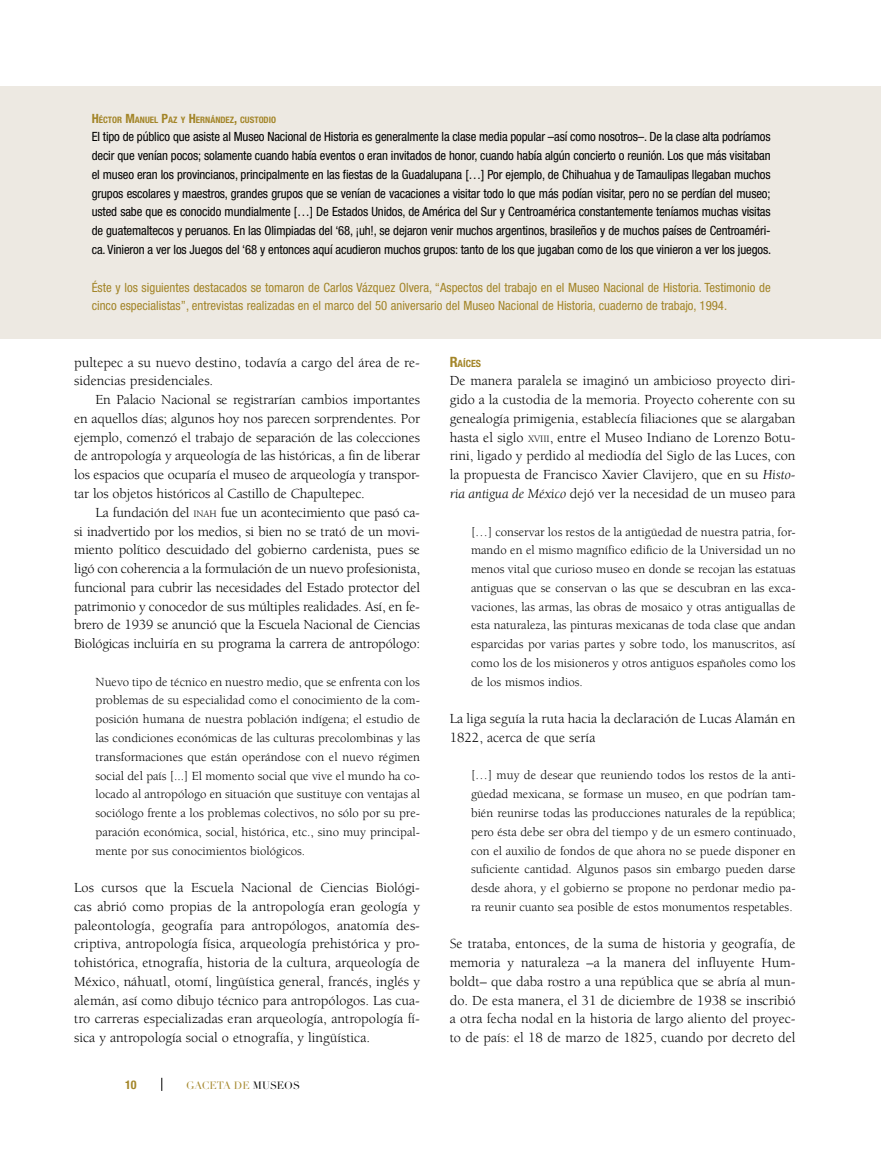
<style>
.page{position:relative;width:881px;height:1149px;background:#fff}
.page>*{position:absolute;margin:0;border:0;box-sizing:border-box;transform-origin:0 0}
.t1{font:14.25px/18.8px "Berkeley";color:#000;text-align:justify}
.t2{font:12.75px/18.8px "Berkeley";color:#000;text-align:justify}
.t3{font:condensed 12.75px/18.8px "Helvetica Neue";letter-spacing:-.01em;color:#000;text-align:justify}
.t4{font:condensed 12.75px/18.8px "Helvetica Neue";color:#a38528}
.t5{font:700 condensed 12px "Helvetica Neue";color:#a38528}
.t6{font:10.5px "Didot LH";letter-spacing:-.005em;color:#a38528}
.t7{font:700 condensed 10.05px "Helvetica Neue";color:#a38528}
.t8{font:700 condensed 8.85px "Helvetica Neue";color:#a38528}
.s1{font-size:12.75px}
.s2{font-size:10.05px}
.s3{color:#000}
.s4{font-size:14.25px}
.s5{font-style:italic}
</style>
<div class="page">
<svg style="left:161px;top:1077px;width:1px;height:13px"></svg>
<div style="left:0;top:86px;width:880px;height:252px;background:#ede9e2"></div>
<p class="t8" style="left:92px;top:114px;width:186px"><span class="s1">H</span>ÉCTOR <span class="s1">M</span>ANUEL <span class="s1">P</span>AZ Y <span class="s1">H</span>ERNÁNDEZ<span class="s1">,</span> CUSTODIO</p>
<p class="t3" style="left:92px;top:127px;width:680px">El tipo de público que asiste al Museo Nacional de Historia es generalmente la clase media popular –así como nosotros–. De la clase alta podríamos decir que venían pocos; solamente cuando había eventos o eran invitados de honor, cuando había algún concierto o reunión. Los que más visitaban el museo eran los provincianos, principalmente en las fiestas de la Guadalupana […] Por ejemplo, de Chihuahua y de Tamaulipas llegaban muchos grupos escolares y maestros, grandes grupos que se venían de vacaciones a visitar todo lo que más podían visitar, pero no se perdían del museo; usted sabe que es conocido mundialmente […] De Estados Unidos, de América del Sur y Centroamérica constantemente teníamos muchas visitas de guatemaltecos y peruanos. En las Olimpiadas del ‘68, ¡uh!, se dejaron venir muchos argentinos, brasileños y de muchos países de Centroaméri&shy;ca. Vinieron a ver los Juegos del ‘68 y entonces aquí acudieron muchos grupos: tanto de los que jugaban como de los que vinieron a ver los juegos.</p>
<p class="t4" style="left:92px;top:277px;width:680px">Éste y los siguientes destacados se tomaron de Carlos Vázquez Olvera, “Aspectos del trabajo en el Museo Nacional de Historia. Testimonio de cinco especialistas”, entrevistas realizadas en el marco del 50 aniversario del Museo Nacional de Historia, cuaderno de trabajo, 1994.</p>
<p class="t1" style="left:74px;top:353px;width:347px">pultepec a su nuevo destino, todavía a cargo del área de re&shy;sidencias presidenciales.</p>
<p class="t1" style="left:74px;top:390px;width:347px;text-indent:21px">En Palacio Nacional se registrarían cambios importantes en aquellos días; algunos hoy nos parecen sorprendentes. Por ejemplo, comenzó el trabajo de separación de las colecciones de antropología y arqueología de las históricas, a fin de liberar los espacios que ocuparía el museo de arqueología y transpor&shy;tar los objetos históricos al Castillo de Chapultepec.</p>
<p class="t1" style="left:74px;top:503px;width:347px;text-indent:21px">La fundación del <span class="s2">INAH</span> fue un acontecimiento que pasó ca&shy;si inadvertido por los medios, si bien no se trató de un movi&shy;miento político descuidado del gobierno cardenista, pues se ligó con coherencia a la formulación de un nuevo profesionista, funcional para cubrir las necesidades del Estado protector del patrimonio y conocedor de sus múltiples realidades. Así, en fe&shy;brero de 1939 se anunció que la Escuela Nacional de Ciencias Biológicas incluiría en su programa la carrera de antropólogo:</p>
<p class="t2" style="left:95px;top:672px;width:326px">Nuevo tipo de técnico en nuestro medio, que se enfrenta con los problemas de su especialidad como el conocimiento de la com&shy;posición humana de nuestra población indígena; el estudio de las condiciones económicas de las culturas precolombinas y las transformaciones que están operándose con el nuevo régimen social del país [...] El momento social que vive el mundo ha co&shy;locado al antropólogo en situación que sustituye con ventajas al sociólogo frente a los problemas colectivos, no sólo por su pre&shy;paración económica, social, histórica, etc., sino muy principal&shy;mente por sus conocimientos biológicos.</p>
<p class="t1" style="left:74px;top:878px;width:347px">Los cursos que la Escuela Nacional de Ciencias Biológi&shy;cas abrió como propias de la antropología eran geología y paleontología, geografía para antropólogos, anatomía des&shy;criptiva, antropología física, arqueología prehistórica y pro&shy;tohistórica, etnografía, historia de la cultura, arqueología de México, náhuatl, otomí, lingüística general, francés, inglés y alemán, así como dibujo técnico para antropólogos. Las cua&shy;tro carreras especializadas eran arqueología, antropología fí&shy;sica y antropología social o etnografía, y lingüística.</p>
<p class="t5" style="left:125px;top:1077px;width:13px">10</p>
<p class="t6" style="left:186px;top:1078px;width:115px">GACETA DE <span class="s3">MUSEOS</span></p>
<p class="t7" style="left:449px;top:357px;width:33px"><span class="s4">R</span>AÍCES</p>
<p class="t1" style="left:449px;top:372px;width:347px">De manera paralela se imaginó un ambicioso proyecto diri&shy;gido a la custodia de la memoria. Proyecto coherente con su genealogía primigenia, establecía filiaciones que se alargaban hasta el siglo <span class="s2">XVIII</span>, entre el Museo Indiano de Lorenzo Botu&shy;rini, ligado y perdido al mediodía del Siglo de las Luces, con la propuesta de Francisco Xavier Clavijero, que en su <span class="s5">Histo&shy;ria antigua de México</span> dejó ver la necesidad de un museo para</p>
<p class="t2" style="left:471px;top:522px;width:326px">[…] conservar los restos de la antigüedad de nuestra patria, for&shy;mando en el mismo magnífico edificio de la Universidad un no menos vital que curioso museo en donde se recojan las estatuas antiguas que se conservan o las que se descubran en las exca&shy;vaciones, las armas, las obras de mosaico y otras antiguallas de esta naturaleza, las pinturas mexicanas de toda clase que andan esparcidas por varias partes y sobre todo, los manuscritos, así como los de los misioneros y otros antiguos españoles como los de los mismos indios.</p>
<p class="t1" style="left:449px;top:709px;width:347px">La liga seguía la ruta hacia la declaración de Lucas Alamán en<br>1822, acerca de que sería</p>
<p class="t2" style="left:471px;top:766px;width:326px">[…] muy de desear que reuniendo todos los restos de la anti&shy;güedad mexicana, se formase un museo, en que podrían tam&shy;bién reunirse todas las producciones naturales de la república; pero ésta debe ser obra del tiempo y de un esmero continuado, con el auxilio de fondos de que ahora no se puede disponer en suficiente cantidad. Algunos pasos sin embargo pueden darse desde ahora, y el gobierno se propone no perdonar medio pa&shy;ra reunir cuanto sea posible de estos monumentos respetables.</p>
<p class="t1" style="left:449px;top:934px;width:347px">Se trataba, entonces, de la suma de historia y geografía, de memoria y naturaleza –a la manera del influyente Hum&shy;boldt– que daba rostro a una república que se abría al mun&shy;do. De esta manera, el 31 de diciembre de 1938 se inscribió a otra fecha nodal en la historia de largo aliento del proyec&shy;to de país: el 18 de marzo de 1825, cuando por decreto del</p>
</div>
